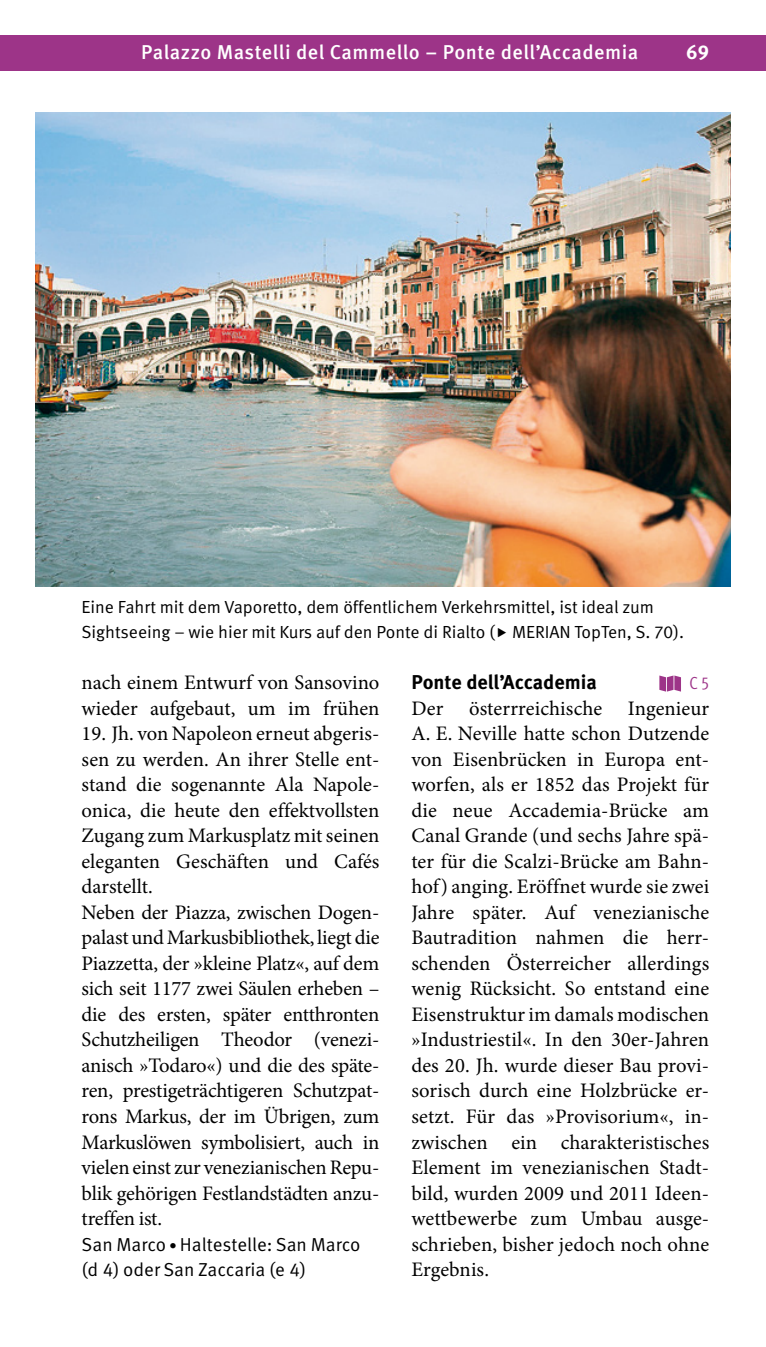
<style>
.page{position:relative;width:766px;height:1347px;background:#fff}
.page>*{position:absolute;margin:0;border:0;box-sizing:border-box;transform-origin:0 0}
.t1{font:20.5px/25.5px "Minion Pro";letter-spacing:-.01em;color:#000}
.t2{font:500 20px "Meta Pro";letter-spacing:.025em;color:#fff}
.t3{font:700 20px "Meta Pro";color:#000}
.t4{font:700 20px "Meta Pro";color:#fff}
.t5{font:18.75px/25.5px "Meta Pro Norm";color:#000}
.t6{font:17.5px/25.5px "Meta Pro Norm";letter-spacing:-.005em;color:#000}
.t7{font:17.5px "Meta Pro Cond Norm";color:#9d3488}
.s1{font-size:15px}
</style>
<div class="page">
<div style="left:0;top:35px;width:765px;height:36px;background:#9d3488"></div>
<svg style="left:659px;top:675px;width:21px;height:16px"></svg>
<img style="left:35px;top:113px;width:695px;height:473px">
<p class="t2" style="left:141px;top:37px;width:498px">Palazzo Mastelli del Cammello – Ponte dell’Accademia</p>
<p class="t4" style="left:686px;top:37px;width:24px">69</p>
<p class="t6" style="left:81px;top:592px;width:604px">Eine Fahrt mit dem Vaporetto, dem öffentlichem Verkehrsmittel, ist ideal zum<br>Sightseeing – wie hier mit Kurs auf den Ponte di Rialto ( MERIAN TopTen, S. 70).</p>
<p class="t1" style="left:81px;top:670px;width:299px">nach einem Entwurf von Sansovino wieder aufgebaut, um im frühen</p>
<p class="t1" style="left:81px;top:721px;width:299px">19. Jh. von Napoleon erneut abgeris&shy;sen zu werden. An ihrer Stelle ent&shy;stand die sogenannte Ala Napole&shy;onica, die heute den effektvollsten Zugang zum Markusplatz mit seinen eleganten Geschäften und Cafés darstellt.<br>Neben der Piazza, zwischen Dogen&shy;palast und Markusbibliothek, liegt die Piazzetta, der »kleine Platz«, auf dem sich seit 1177 zwei Säulen erheben – die des ersten, später entthronten Schutzheiligen Theodor (venezi&shy;anisch »Todaro«) und die des späte&shy;ren, prestigeträchtigeren Schutzpat&shy;rons Markus, der im Übrigen, zum Markuslöwen symbolisiert, auch in vielen einst zur venezianischen Repu&shy;blik gehörigen Festlandstädten anzu&shy;treffen ist.</p>
<p class="t5" style="left:81px;top:1230px;width:280px">San Marco <span class="s1">•</span> Haltestelle: San Marco (d 4) oder San Zaccaria (e 4)</p>
<p class="t3" style="left:411px;top:666px;width:187px">Ponte dell’Accademia</p>
<p class="t7" style="left:689px;top:670px;width:21px">C 5</p>
<p class="t1" style="left:411px;top:695px;width:299px;text-align:justify">Der österrreichische Ingenieur A. E. Neville hatte schon Dutzende von Eisenbrücken in Europa ent&shy;worfen, als er 1852 das Projekt für die neue Accademia-Brücke am Canal Grande (und sechs Jahre spä&shy;ter für die Scalzi-Brücke am Bahn&shy;hof) anging. Eröffnet wurde sie zwei Jahre später. Auf venezianische Bautradition nahmen die herr&shy;schenden Österreicher allerdings wenig Rücksicht. So entstand eine Eisenstruktur im damals modischen »Industriestil«. In den 30er-Jahren des 20. Jh. wurde dieser Bau provi&shy;sorisch durch eine Holzbrücke er&shy;setzt. Für das »Provisorium«, in&shy;zwischen ein charakteristisches Element im venezianischen Stadt&shy;bild, wurden 2009 und 2011 Ideen&shy;wettbewerbe zum Umbau ausge&shy;schrieben, bisher jedoch noch ohne Ergebnis.</p>
</div>
